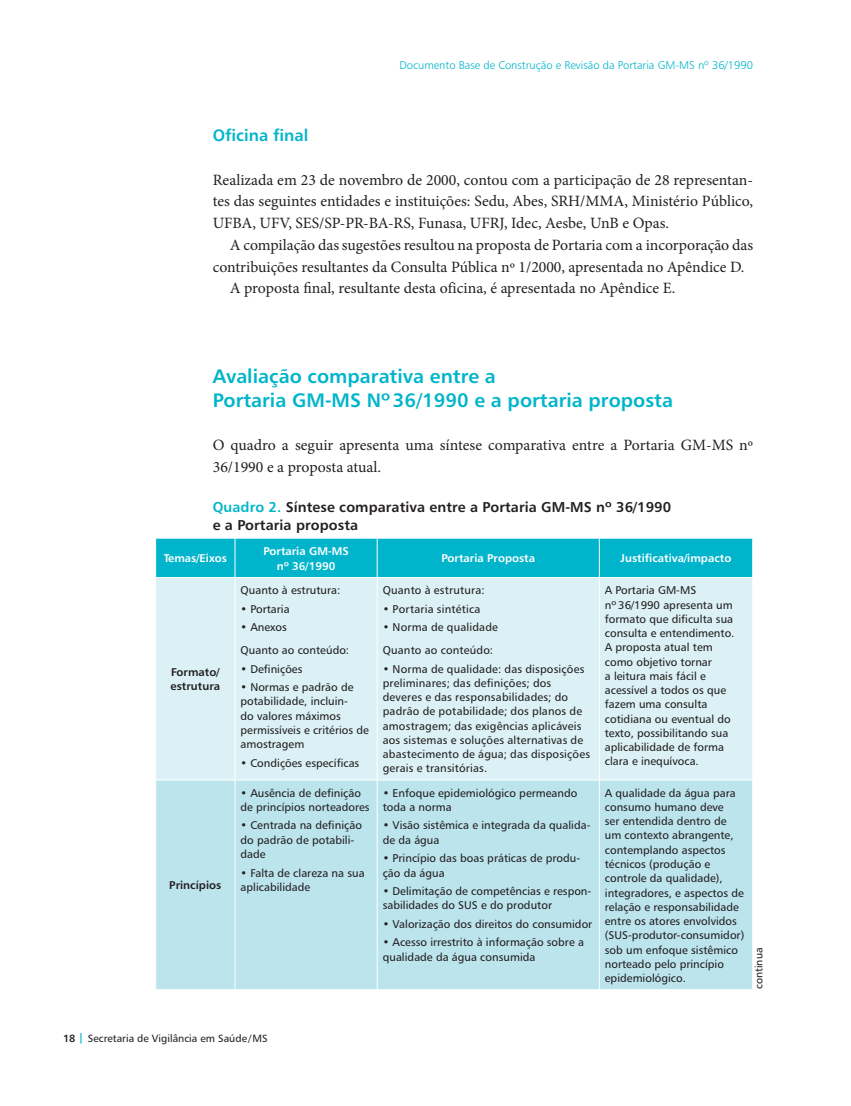
<style>
.page{position:relative;width:851px;height:1106px;background:#fff}
.page>*{position:absolute;margin:0;border:0;box-sizing:border-box;transform-origin:0 0}
.t1{font:19.5px/24px "Humanist 777 BT Bold B";color:#00b5cb}
.t2{font:16.5px "Humanist 777 BT Bold B";color:#00b5cb}
.t3{font:15.75px/21.8px "Minion Pro";color:#231f20;text-align:justify}
.t4{font:14.25px/18px "Humanist 777 BT Bold B";letter-spacing:.005em;color:#231f20}
.t5{font:11.25px/14.2px "Humanist 777 BT Roman B";color:#231f20}
.t6{font:11.25px/15px "Humanist 777 BT Bold B";color:#fff;text-align:center}
.t7{font:11.25px "Humanist 777 BT Light B";color:#00b5cb}
.t8{font:11.25px/14.2px "Humanist 777 BT Bold B";color:#231f20}
.t9{font:10.5px "Humanist 777 BT Roman B";color:#231f20}
.s1{color:#00b5cb}
.s2{font-family:"Humanist 777 BT Bold B"}
.s3{font-family:"Humanist 777 BT Bold B";color:#00b5cb}
</style>
<div class="page">
<div style="left:156px;top:539px;width:596px;height:38px;background:#00b5cb"></div>
<div style="left:156px;top:578px;width:596px;height:201px;background:#dbf1f5"></div>
<div style="left:156px;top:780px;width:596px;height:209px;background:#bce4ed"></div>
<hr style="left:234px;top:538px;width:1px;height:39px;background:#fff">
<hr style="left:377px;top:538px;width:1px;height:39px;background:#fff">
<hr style="left:599px;top:538px;width:1px;height:39px;background:#fff">
<hr style="left:234px;top:578px;width:1px;height:201px;background:#fff">
<hr style="left:377px;top:578px;width:1px;height:201px;background:#fff">
<hr style="left:599px;top:578px;width:1px;height:201px;background:#fff">
<hr style="left:234px;top:780px;width:1px;height:209px;background:#fff">
<hr style="left:377px;top:780px;width:1px;height:209px;background:#fff">
<hr style="left:599px;top:780px;width:1px;height:209px;background:#fff">
<p class="t7" style="left:399px;top:59px;width:355px">Documento Base de Construção e Revisão da Portaria GM-MS nº 36/1990</p>
<h2 class="t2" style="left:213px;top:125px;width:97px">Oficina final</h2>
<h3 class="t3" style="left:213px;top:169px;width:542px">Realizada em 23 de novembro de 2000, contou com a participação de 28 representan&shy;tes das seguintes entidades e instituições: Sedu, Abes, SRH/MMA, Ministério Público, UFBA, UFV, SES/SP-PR-BA-RS, Funasa, UFRJ, Idec, Aesbe, UnB e Opas.</h3>
<h3 class="t3" style="left:230px;top:234px;width:525px">A compilação das sugestões resultou na proposta de Portaria com a incorporação das</h3>
<h3 class="t3" style="left:213px;top:256px;width:533px">contribuições resultantes da Consulta Pública nº 1/2000, apresentada no Apêndice D.</h3>
<h3 class="t3" style="left:230px;top:277px;width:447px">A proposta final, resultante desta oficina, é apresentada no Apêndice E.</h3>
<h1 class="t1" style="left:213px;top:363px;width:462px">Avaliação comparativa entre a<br>Portaria GM-MS Nº36/1990 e a portaria proposta</h1>
<h3 class="t3" style="left:213px;top:434px;width:542px">O quadro a seguir apresenta uma síntese comparativa entre a Portaria GM-MS nº<br>36/1990 e a proposta atual.</h3>
<p class="t4" style="left:213px;top:497px;width:460px"><span class="s1">Quadro 2.</span> Síntese comparativa entre a Portaria GM-MS nº 36/1990 e a Portaria proposta</p>
<p class="t6" style="left:164px;top:550px;width:65px">Temas/Eixos</p>
<p class="t6" style="left:263px;top:543px;width:87px">Portaria GM-MS nº 36/1990</p>
<p class="t6" style="left:441px;top:550px;width:95px">Portaria Proposta</p>
<p class="t6" style="left:620px;top:550px;width:112px">Justificativa/impacto</p>
<p class="t8" style="left:170px;top:665px;width:51px">Formato/ estrutura</p>
<p class="t8" style="left:169px;top:878px;width:54px">Princípios</p>
<p class="t5" style="left:240px;top:583px;width:101px">Quanto à estrutura:</p>
<p class="t5" style="left:240px;top:601px;width:51px">• Portaria</p>
<p class="t5" style="left:240px;top:615px;width:110px;line-height:22.8px">• Anexos<br>Quanto ao conteúdo:</p>
<p class="t5" style="left:240px;top:661px;width:63px">• Definições</p>
<p class="t5" style="left:240px;top:680px;width:130px">• Normas e padrão de potabilidade, incluin-<br>do valores máximos permissíveis e critérios de amostragem</p>
<p class="t5" style="left:240px;top:755px;width:120px">• Condições específicas</p>
<p class="t5" style="left:240px;top:785px;width:131px">• Ausência de definição de princípios norteadores</p>
<p class="t5" style="left:240px;top:818px;width:123px">• Centrada na definição do padrão de potabili&shy;dade</p>
<p class="t5" style="left:240px;top:865px;width:126px">• Falta de clareza na sua aplicabilidade</p>
<p class="t5" style="left:382px;top:583px;width:103px">Quanto à estrutura:</p>
<p class="t5" style="left:382px;top:601px;width:99px">• Portaria sintética</p>
<p class="t5" style="left:382px;top:615px;width:117px;line-height:22.8px">• Norma de qualidade<br>Quanto ao conteúdo:</p>
<p class="t5" style="left:382px;top:661px;width:209px">• Norma de qualidade: das dis-posições preliminares; das definições; dos deveres e das responsabilidades; do padrão de potabilidade; dos planos de amostragem; das exigências aplicáveis aos sistemas e soluções alternativas de abastecimento de água; das disposições gerais e transitórias.</p>
<p class="t5" style="left:382px;top:785px;width:196px">• Enfoque epidemiológico permeando toda a norma</p>
<p class="t5" style="left:382px;top:818px;width:209px">• Visão sistêmica e integrada da qualida&shy;de da água</p>
<p class="t5" style="left:382px;top:851px;width:199px">• Princípio das boas práticas de produ&shy;ção da água</p>
<p class="t5" style="left:382px;top:883px;width:210px">• Delimitação de competências e respon&shy;sabilidades do SUS e do produtor</p>
<p class="t5" style="left:382px;top:916px;width:211px">• Valorização dos direitos do consumidor</p>
<p class="t5" style="left:382px;top:935px;width:203px">• Acesso irrestrito à informação sobre a qualidade da água consumida</p>
<p class="t5" style="left:604px;top:583px;width:131px">A Portaria GM-MS<br>nº 36/1990 apresenta um formato que dificulta sua consulta e entendimento.<br>A proposta atual tem como objetivo tornar<br>a leitura mais fácil e acessível a todos os que fazem uma consulta cotidiana ou eventual do texto, possibilitando sua aplicabilidade de forma clara e inequívoca.</p>
<p class="t5" style="left:604px;top:785px;width:141px">A qualidade da água para consumo humano deve<br>ser entendida dentro de um contexto abrangente, contemplando aspectos técnicos (produção e controle da qualidade), integradores, e aspectos de relação e responsabilidade entre os atores envolvidos (SUS-produtor-consumidor) sob um enfoque sistêmico norteado pelo princípio epidemiológico.</p>
<p class="t9" style="left:752px;top:989px;width:43px;rotate:-90deg">continua</p>
<p class="t9" style="left:63px;top:1032px;width:206px"><span class="s2">18</span> <span class="s3">|</span> Secretaria de Vigilância em Saúde/MS</p>
</div>
